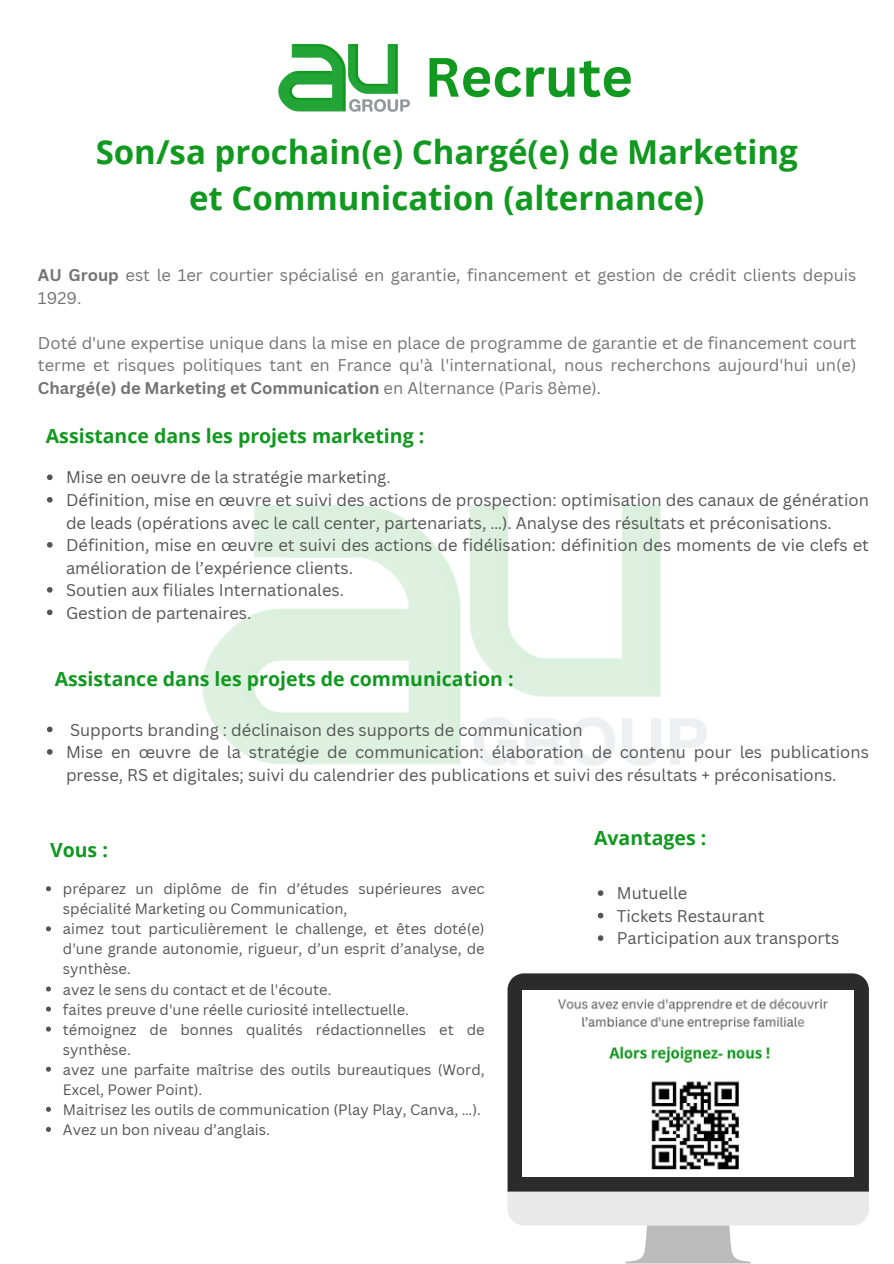
<style>
.page{position:relative;width:894px;height:1264px;background:#fff}
.page>*{position:absolute;margin:0;border:0;box-sizing:border-box;transform-origin:0 0}
.t1{font:700 54px "Canva Sans";color:#10981f}
.t2{font:700 33px/46.2px "Open Sans";color:#10981f;text-align:center}
.t3{font:700 19.5px "Open Sans";color:#10981f}
.t4{font:16.5px/22.5px "Canva Sans";color:#545454}
.t5{font:16.5px/22.5px "Canva Sans";color:#737373}
.t6{font:14.7px/20.1px "Canva Sans";color:#545454}
.s1{font-weight:700}
</style>
<div class="page">
<img style="left:202px;top:505px;width:505px;height:261px">
<img style="left:278px;top:43px;width:132px;height:69px">
<svg style="left:46px;top:886px;width:5px;height:5px"></svg>
<svg style="left:46px;top:926px;width:5px;height:5px"></svg>
<svg style="left:46px;top:986px;width:5px;height:5px"></svg>
<svg style="left:46px;top:1006px;width:5px;height:5px"></svg>
<svg style="left:46px;top:1026px;width:5px;height:5px"></svg>
<svg style="left:46px;top:1066px;width:5px;height:5px"></svg>
<svg style="left:46px;top:1106px;width:5px;height:5px"></svg>
<svg style="left:46px;top:1126px;width:5px;height:5px"></svg>
<svg style="left:597px;top:890px;width:6px;height:5px"></svg>
<svg style="left:597px;top:912px;width:6px;height:6px"></svg>
<svg style="left:597px;top:935px;width:6px;height:5px"></svg>
<svg style="left:507px;top:973px;width:361px;height:218px;background:#3b3b3b"></svg>
<svg style="left:507px;top:1191px;width:361px;height:72px"></svg>
<img style="left:522px;top:990px;width:330px;height:185px">
<svg style="left:47px;top:474px;width:6px;height:6px"></svg>
<svg style="left:47px;top:497px;width:6px;height:5px"></svg>
<svg style="left:47px;top:542px;width:6px;height:5px"></svg>
<svg style="left:47px;top:587px;width:6px;height:5px"></svg>
<svg style="left:47px;top:609px;width:6px;height:6px"></svg>
<svg style="left:47px;top:726px;width:6px;height:6px"></svg>
<svg style="left:47px;top:749px;width:6px;height:5px"></svg>
<p class="t1" style="left:424px;top:39px;width:210px">Recrute</p>
<p class="t2" style="left:96px;top:128px;width:703px">Son/sa prochain(e) Chargé(e) de Marketing et Communication (alternance)</p>
<p class="t5" style="left:38px;top:264px;width:819px"><span class="s1">AU Group</span> est le 1er courtier spécialisé en garantie, financement et gestion de crédit clients depuis<br>1929.</p>
<h3 class="t5" style="left:38px;top:331px;width:819px;text-align:justify">Doté d'une expertise unique dans la mise en place de programme de garantie et de financement court terme et risques politiques tant en France qu'à l'international, nous recherchons aujourd'hui un(e)<br><span class="s1">Chargé(e) de Marketing et Communication</span> en Alternance (Paris 8ème).</h3>
<p class="t3" style="left:46px;top:422px;width:380px">Assistance dans les projets marketing :</p>
<p class="t4" style="left:66px;top:466px;width:326px">Mise en oeuvre de la stratégie marketing.</p>
<p class="t4" style="left:66px;top:488px;width:804px">Définition, mise en œuvre et suivi des actions de prospection: optimisation des canaux de génération de leads (opérations avec le call center, partenariats, …). Analyse des résultats et préconisations.</p>
<p class="t4" style="left:66px;top:533px;width:804px">Définition, mise en œuvre et suivi des actions de fidélisation: définition des moments de vie clefs et amélioration de l’expérience clients.</p>
<p class="t4" style="left:66px;top:578px;width:279px">Soutien aux filiales Internationales.</p>
<p class="t4" style="left:66px;top:601px;width:187px">Gestion de partenaires.</p>
<p class="t3" style="left:55px;top:665px;width:460px">Assistance dans les projets de communication :</p>
<p class="t4" style="left:70px;top:718px;width:514px">Supports branding : déclinaison des supports de communication</p>
<p class="t4" style="left:66px;top:740px;width:804px">Mise en œuvre de la stratégie de communication: élaboration de contenu pour les publications presse, RS et digitales; suivi du calendrier des publications et suivi des résultats + préconisations.</p>
<p class="t3" style="left:50px;top:835px;width:59px">Vous :</p>
<h3 class="t3" style="left:594px;top:824px;width:114px">Avantages :</h3>
<h3 class="t4" style="left:616px;top:881px;width:72px">Mutuelle</h3>
<p class="t4" style="left:616px;top:904px;width:149px">Tickets Restaurant</p>
<p class="t4" style="left:616px;top:926px;width:224px">Participation aux transports</p>
<h1 class="t6" style="left:63px;top:878px;width:423px">préparez un diplôme de fin d’études supérieures avec spécialité Marketing ou Communication,</h1>
<h2 class="t6" style="left:63px;top:918px;width:423px;text-align:justify">aimez tout particulièrement le challenge, et êtes doté(e) d'une grande autonomie, rigueur, d’un esprit d’analyse, de synthèse.</h2>
<h4 class="t6" style="left:63px;top:978px;width:270px">avez le sens du contact et de l'écoute.</h4>
<h4 class="t6" style="left:63px;top:998px;width:347px">faites preuve d'une réelle curiosité intellectuelle.</h4>
<h3 class="t6" style="left:63px;top:1018px;width:423px">témoignez de bonnes qualités rédactionnelles et de synthèse.</h3>
<p class="t6" style="left:63px;top:1058px;width:423px">avez une parfaite maîtrise des outils bureautiques (Word,<br>Excel, Power Point).</p>
<p class="t6" style="left:63px;top:1099px;width:419px">Maitrisez les outils de communication (Play Play, Canva, …).</p>
<p class="t6" style="left:63px;top:1119px;width:208px">Avez un bon niveau d’anglais.</p>
</div>
